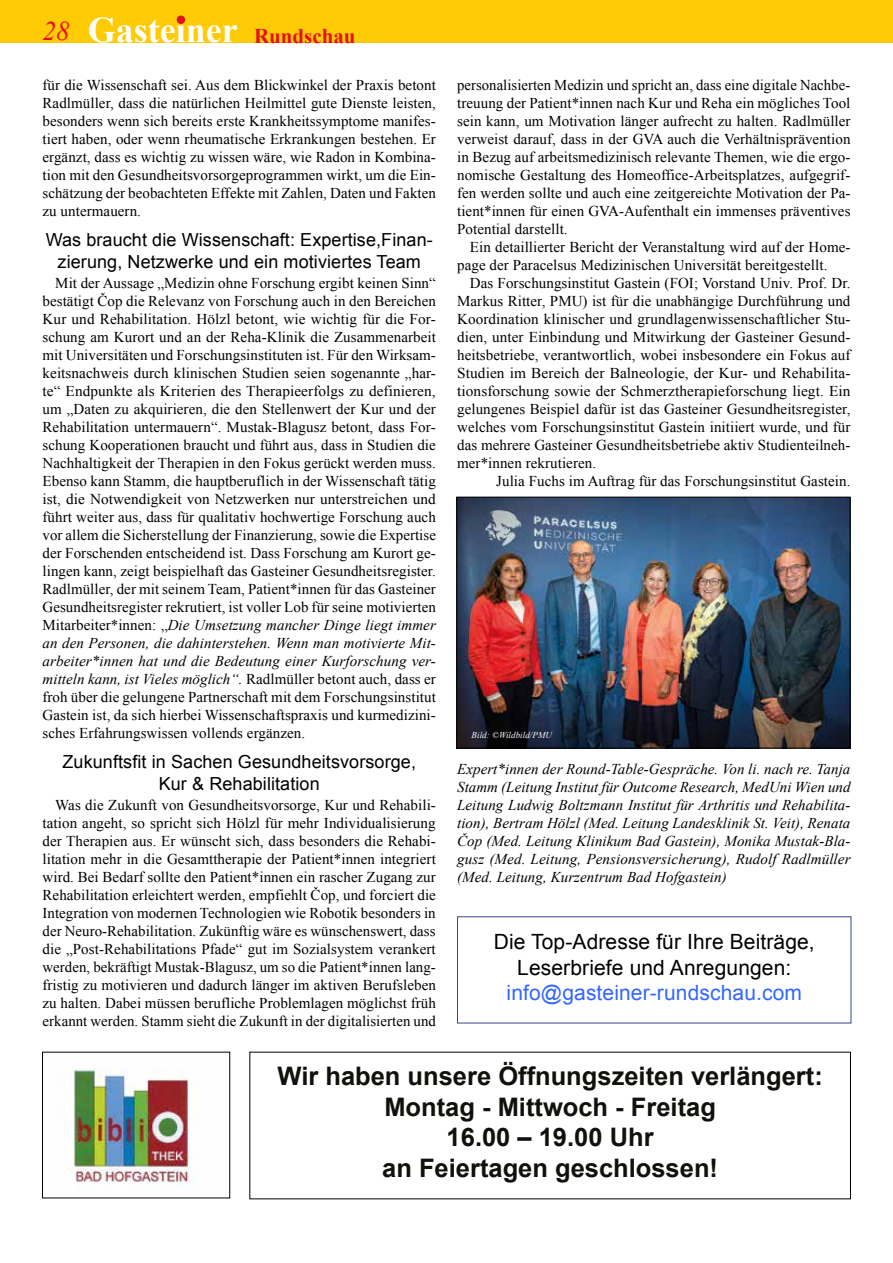
<style>
.page{position:relative;width:893px;height:1263px;background:#fff}
.page>*{position:absolute;margin:0;border:0;box-sizing:border-box;transform-origin:0 0}
.t1{font:700 36px "Times New Roman";color:#fff}
.t2{font:700 25.5px/30.6px "Arial";color:#12100b;text-align:center}
.t3{font:21px/25.2px "Arial";letter-spacing:.005em;color:#000;text-align:center}
.t4{font:21px "Arial";letter-spacing:.005em;color:#36f}
.t5{font:18px/21.6px "Arial";letter-spacing:.005em;color:#000;text-align:center}
.t6{font:15px/18px "Times New Roman";letter-spacing:.005em;color:#000;text-align:justify}
.t7{font:italic 15px/18px "Times New Roman";letter-spacing:.005em;color:#000;text-align:justify}
.t8{font:italic 9px "Times New Roman";letter-spacing:.005em;color:#fff}
.s1{font-weight:400;font-style:italic;font-size:27px;color:#e31019}
.s2{font-size:21px;color:#e31019}
.s3{font-style:italic}
</style>
<div class="page">
<div style="left:0;top:0;width:893px;height:43px;background:#fecb04"></div>
<div style="left:177px;top:16px;width:8px;height:8px;background:#e31019;border-radius:50%"></div>
<img style="left:65px;top:1069px;width:131px;height:121px">
<img style="left:458px;top:499px;width:390px;height:247px">
<div style="left:456px;top:497px;width:394px;height:251px;border:1px solid #000"></div>
<div style="left:457px;top:916px;width:394px;height:107px;border:1px solid #36478d"></div>
<h1 class="t1" style="left:43px;top:5px;width:315px"><span class="s1">28</span> Gasteiner <span class="s2">Rundschau</span></h1>
<p class="t6" style="left:43px;top:76px;width:395px">für die Wissenschaft sei. Aus dem Blickwinkel der Praxis betont Radlmüller, dass die natürlichen Heilmittel gute Dienste leisten, besonders wenn sich bereits erste Krankheitssymptome manifes&shy;tiert haben, oder wenn rheumatische Erkrankungen bestehen. Er ergänzt, dass es wichtig zu wissen wäre, wie Radon in Kombina&shy;tion mit den Gesundheitsvorsorgeprogrammen wirkt, um die Ein&shy;schätzung der beobachteten Effekte mit Zahlen, Daten und Fakten zu untermauern.</p>
<p class="t5" style="left:46px;top:229px;width:389px">Was braucht die Wissenschaft: Expertise,Finan&shy;zierung, Netzwerke und ein motiviertes Team</p>
<p class="t6" style="left:43px;top:274px;width:395px;text-indent:13px">Mit der Aussage „Medizin ohne Forschung ergibt keinen Sinn“ bestätigt Čop die Relevanz von Forschung auch in den Bereichen Kur und Rehabilitation. Hölzl betont, wie wichtig für die For&shy;schung am Kurort und an der Reha-Klinik die Zusammenarbeit mit Universitäten und Forschungsinstituten ist. Für den Wirksam&shy;keitsnachweis durch klinischen Studien seien sogenannte „har&shy;te“ Endpunkte als Kriterien des Therapieerfolgs zu definieren, um „Daten zu akquirieren, die den Stellenwert der Kur und der Rehabilitation untermauern“. Mustak-Blagusz betont, dass For&shy;schung Kooperationen braucht und führt aus, dass in Studien die Nachhaltigkeit der Therapien in den Fokus gerückt werden muss.<br>Ebenso kann Stamm, die hauptberuflich in der Wissenschaft tätig ist, die Notwendigkeit von Netzwerken nur unterstreichen und führt weiter aus, dass für qualitativ hochwertige Forschung auch vor allem die Sicherstellung der Finanzierung, sowie die Expertise der Forschenden entscheidend ist. Dass Forschung am Kurort ge&shy;lingen kann, zeigt beispielhaft das Gasteiner Gesundheitsregister.<br>Radlmüller, der mit seinem Team, Patient*innen für das Gasteiner Gesundheitsregister rekrutiert, ist voller Lob für seine motivierten Mitarbeiter*innen: „<span class="s3">Die Umsetzung mancher Dinge liegt immer an den Personen, die dahinterstehen. Wenn man motivierte Mit&shy;arbeiter*innen hat und die Bedeutung einer Kurforschung ver&shy;mitteln kann, ist Vieles möglich“.</span> Radlmüller betont auch, dass er froh über die gelungene Partnerschaft mit dem Forschungsinstitut Gastein ist, da sich hierbei Wissenschaftspraxis und kurmedizini&shy;sches Erfahrungswissen vollends ergänzen.</p>
<p class="t5" style="left:63px;top:751px;width:355px">Zukunftsfit in Sachen Gesundheitsvorsorge,<br>Kur &amp; Rehabilitation</p>
<p class="t6" style="left:43px;top:796px;width:395px;text-indent:13px">Was die Zukunft von Gesundheitsvorsorge, Kur und Rehabili&shy;tation angeht, so spricht sich Hölzl für mehr Individualisierung der Therapien aus. Er wünscht sich, dass besonders die Rehabi&shy;litation mehr in die Gesamttherapie der Patient*innen integriert wird. Bei Bedarf sollte den Patient*innen ein rascher Zugang zur Rehabilitation erleichtert werden, empfiehlt Čop, und forciert die Integration von modernen Technologien wie Robotik besonders in der Neuro-Rehabilitation. Zukünftig wäre es wünschenswert, dass die „Post-Rehabilitations Pfade“ gut im Sozialsystem verankert werden, bekräftigt Mustak-Blagusz, um so die Patient*innen lang&shy;fristig zu motivieren und dadurch länger im aktiven Berufsleben zu halten. Dabei müssen berufliche Problemlagen möglichst früh erkannt werden. Stamm sieht die Zukunft in der digitalisierten und</p>
<p class="t6" style="left:457px;top:76px;width:395px">personalisierten Medizin und spricht an, dass eine digitale Nachbe&shy;treuung der Patient*innen nach Kur und Reha ein mögliches Tool sein kann, um Motivation länger aufrecht zu halten. Radlmüller verweist darauf, dass in der GVA auch die Verhältnisprävention in Bezug auf arbeitsmedizinisch relevante Themen, wie die ergo&shy;nomische Gestaltung des Homeoffice-Arbeitsplatzes, aufgegrif&shy;fen werden sollte und auch eine zeitgereichte Motivation der Pa&shy;tient*innen für einen GVA-Aufenthalt ein immenses präventives Potential darstellt.</p>
<p class="t6" style="left:457px;top:238px;width:395px;text-indent:13px">Ein detaillierter Bericht der Veranstaltung wird auf der Home&shy;page der Paracelsus Medizinischen Universität bereitgestellt.</p>
<p class="t6" style="left:457px;top:274px;width:395px;text-indent:13px">Das Forschungsinstitut Gastein (FOI; Vorstand Univ. Prof. Dr.<br>Markus Ritter, PMU) ist für die unabhängige Durchführung und Koordination klinischer und grundlagenwissenschaftlicher Stu&shy;dien, unter Einbindung und Mitwirkung der Gasteiner Gesund&shy;heitsbetriebe, verantwortlich, wobei insbesondere ein Fokus auf Studien im Bereich der Balneologie, der Kur- und Rehabilita&shy;tionsforschung sowie der Schmerztherapieforschung liegt. Ein gelungenes Beispiel dafür ist das Gasteiner Gesundheitsregister, welches vom Forschungsinstitut Gastein initiiert wurde, und für das mehrere Gasteiner Gesundheitsbetriebe aktiv Studienteilneh&shy;mer*innen rekrutieren.</p>
<p class="t6" style="left:496px;top:472px;width:356px">Julia Fuchs im Auftrag für das Forschungsinstitut Gastein.</p>
<p class="t8" style="left:472px;top:729px;width:82px">Bild: ©Wildbild/PMU</p>
<p class="t7" style="left:457px;top:760px;width:395px">Expert*innen der Round-Table-Gespräche. Von li. nach re. Tanja Stamm (Leitung Institut für Outcome Research, MedUni Wien und Leitung Ludwig Boltzmann Institut für Arthritis und Rehabilita&shy;tion) , Bertram Hölzl (Med. Leitung Landesklinik St. Veit), Renata Čop (Med. Leitung Klinikum Bad Gastein), Monika Mustak-Bla&shy;gusz (Med. Leitung, Pensionsversicherung), Rudolf Radlmüller (Med. Leitung, Kurzentrum Bad Hofgastein)</p>
<h3 class="t3" style="left:494px;top:930px;width:323px">Die Top-Adresse für Ihre Beiträge,<br>Leserbriefe und Anregungen:</h3>
<h3 class="t4" style="left:507px;top:979px;width:297px">info@gasteiner-rundschau.com</h3>
<h2 class="t2" style="left:277px;top:1061px;width:547px">Wir haben unsere Öffnungszeiten verlängert:<br>Montag - Mittwoch - Freitag<br>16.00 – 19.00 Uhr<br>an Feiertagen geschlossen!</h2>
</div>
